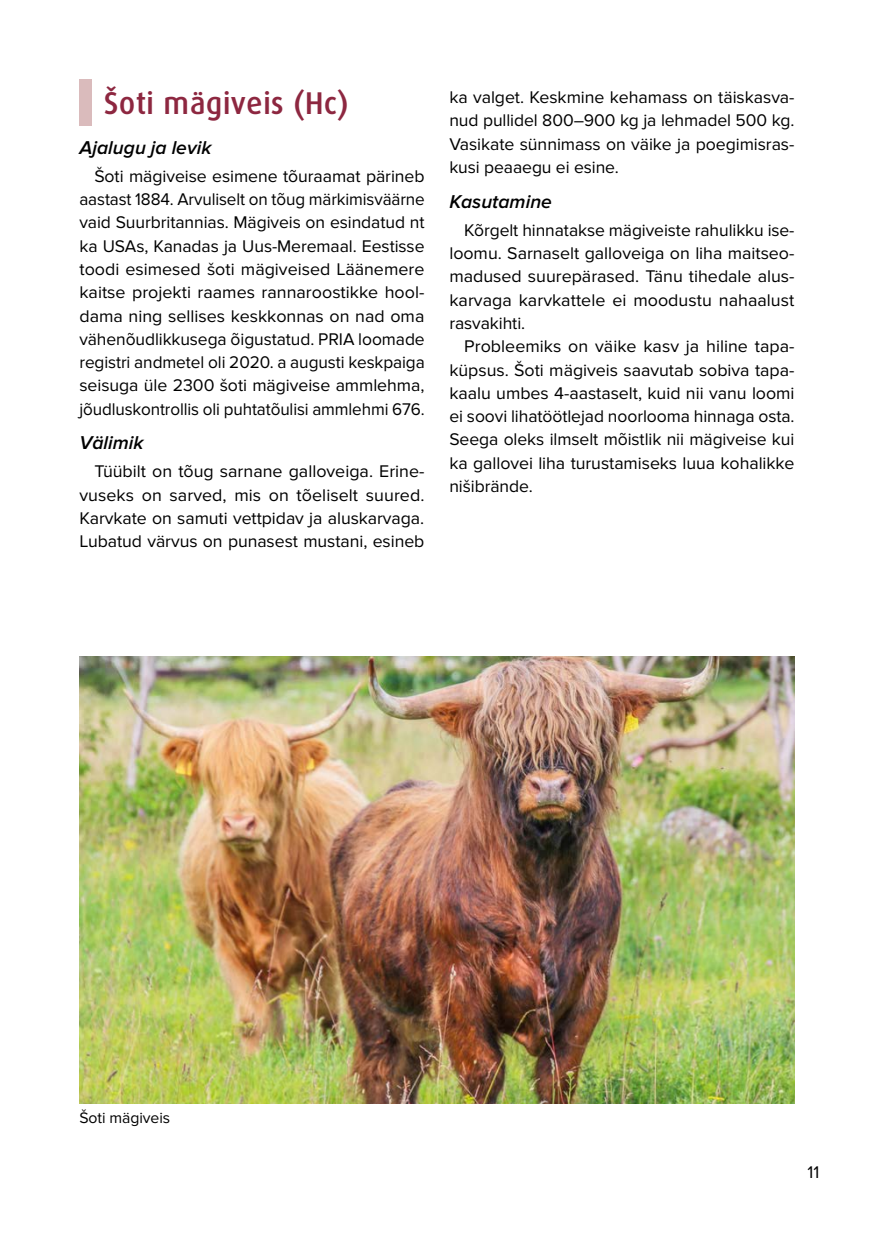
<style>
.page{position:relative;width:874px;height:1241px;background:#fff}
.page>*{position:absolute;margin:0;border:0;box-sizing:border-box;transform-origin:0 0}
.t1{font:500 31.5px "Dax Pro";letter-spacing:.01em;color:#8d2740}
.t2{font:italic 600 19.25px "Proxima Nova";color:#000}
.t3{font:17.5px/23.3px "Proxima Nova";letter-spacing:-.005em;color:#000;text-align:justify}
.t4{font:15.75px "Proxima Nova";letter-spacing:-.005em;color:#000}
</style>
<div class="page">
<div style="left:79px;top:79px;width:13px;height:47px;background:#dabbbc"></div>
<img style="left:79px;top:656px;width:715px;height:447px">
<h1 class="t1" style="left:104px;top:86px;width:246px">Šoti mägiveis (Hc)</h1>
<p class="t2" style="left:79px;top:136px;width:133px">Ajalugu ja levik</p>
<p class="t3" style="left:79px;top:164px;width:346px;text-indent:15px">Šoti mägiveise esimene tõuraamat pärineb aastast 1884. Arvuliselt on tõug märkimisväärne vaid Suurbritannias. Mägiveis on esindatud nt ka USAs, Kanadas ja Uus-Meremaal. Eestisse toodi esimesed šoti mägiveised Läänemere kaitse projekti raames rannaroostikke hool&shy;dama ning sellises keskkonnas on nad oma vähenõudlikkusega õigustatud. PRIA loomade registri andmetel oli 2020. a augusti keskpaiga seisuga üle 2300 šoti mägiveise ammlehma, jõudluskontrollis oli puhtatõulisi ammlehmi 676.</p>
<p class="t2" style="left:79px;top:432px;width:66px">Välimik</p>
<p class="t3" style="left:79px;top:460px;width:346px;text-indent:15px">Tüübilt on tõug sarnane galloveiga. Erine&shy;vuseks on sarved, mis on tõeliselt suured.<br>Karvkate on samuti vettpidav ja aluskarvaga.<br>Lubatud värvus on punasest mustani, esineb</p>
<p class="t3" style="left:449px;top:86px;width:346px">ka valget. Keskmine kehamass on täiskasva&shy;nud pullidel 800–900 kg ja lehmadel 500 kg.<br>Vasikate sünnimass on väike ja poegimisras&shy;kusi peaaegu ei esine.</p>
<p class="t2" style="left:449px;top:190px;width:104px">Kasutamine</p>
<p class="t3" style="left:449px;top:218px;width:346px;text-indent:15px">Kõrgelt hinnatakse mägiveiste rahulikku ise&shy;loomu. Sarnaselt galloveiga on liha maitseo&shy;madused suurepärased. Tänu tihedale alus&shy;karvaga karvkattele ei moodustu nahaalust rasvakihti.</p>
<p class="t3" style="left:449px;top:335px;width:346px;text-indent:15px">Probleemiks on väike kasv ja hiline tapa&shy;küpsus. Šoti mägiveis saavutab sobiva tapa&shy;kaalu umbes 4-aastaselt, kuid nii vanu loomi ei soovi lihatöötlejad noorlooma hinnaga osta.<br>Seega oleks ilmselt mõistlik nii mägiveise kui ka gallovei liha turustamiseks luua kohalikke nišibrände.</p>
<p class="t4" style="left:79px;top:1108px;width:92px">Šoti mägiveis</p>
<p class="t3" style="left:807px;top:1160px;width:13px">11</p>
</div>
